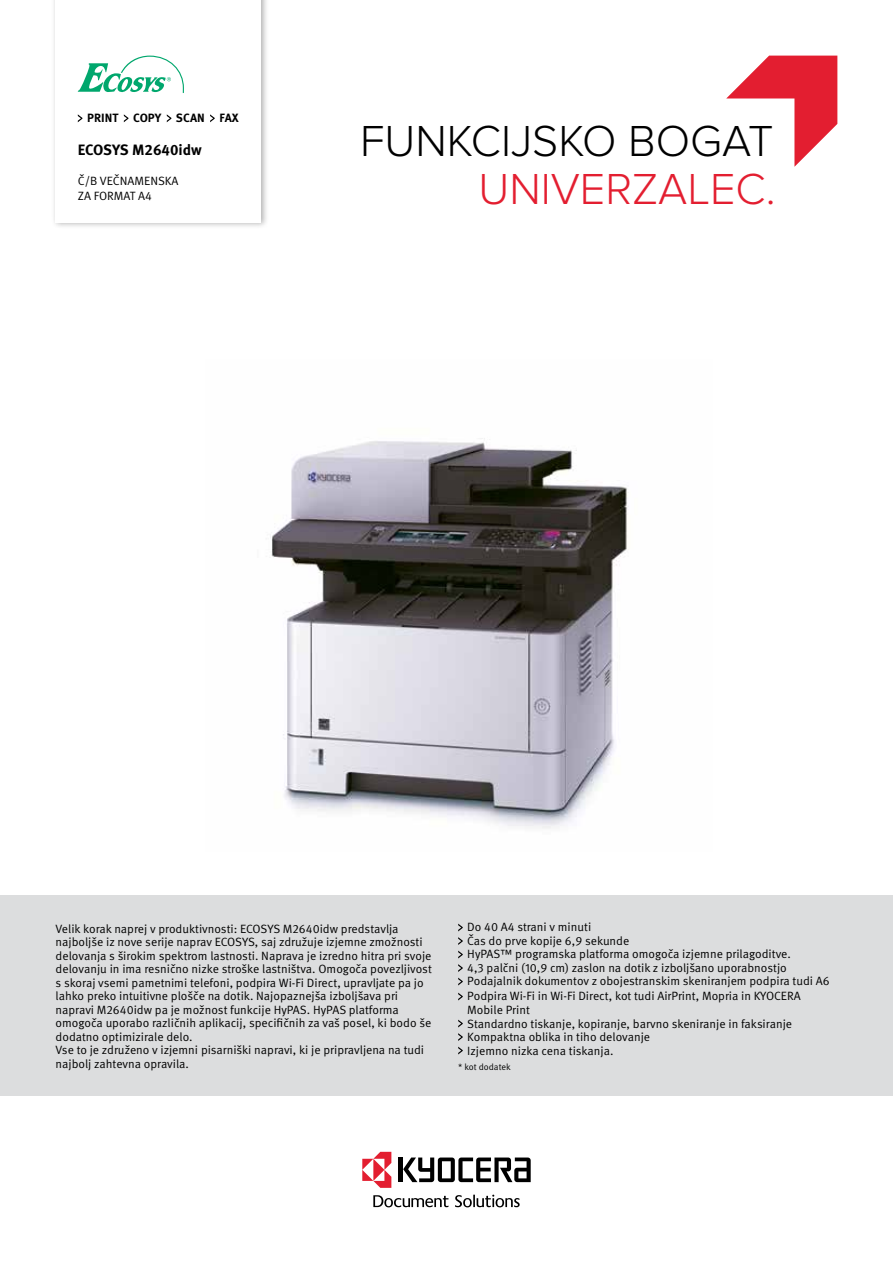
<style>
.page{position:relative;width:893px;height:1263px;background:#fff}
.page>*{position:absolute;margin:0;border:0;box-sizing:border-box;transform-origin:0 0}
.t1{font:300 45px "Proxima Nova";color:#000}
.t2{font:300 45px "Proxima Nova";color:#e31e30}
.t3{font:700 15px "Meta Pro";letter-spacing:-.005em;color:#000}
.t4{font:12px/13.5px "Meta Pro Norm";color:#000}
.t5{font:700 12px "Meta Pro";color:#000}
.t6{font:9px "Meta Pro Norm";color:#000}
</style>
<div class="page">
<img style="left:271px;top:438px;width:358px;height:391px">
<div style="left:0;top:896px;width:893px;height:200px;background:#dcddde"></div>
<div style="left:51px;top:0;width:217px;height:229px;background:#000;opacity:.3"></div>
<div style="left:56px;top:0;width:205px;height:223px;background:#fff"></div>
<hr style="left:399px;top:1157px;width:4px;height:25px;background:#000">
<svg style="left:403px;top:1157px;width:128px;height:25px"></svg>
<svg style="left:362px;top:1152px;width:29px;height:36px"></svg>
<svg style="left:455px;top:1195px;width:65px;height:12px"></svg>
<svg style="left:373px;top:1195px;width:75px;height:12px"></svg>
<svg style="left:78px;top:56px;width:106px;height:37px"></svg>
<svg style="left:726px;top:56px;width:111px;height:111px"></svg>
<svg style="left:458px;top:924px;width:5px;height:7px"></svg>
<svg style="left:458px;top:937px;width:5px;height:8px"></svg>
<svg style="left:458px;top:951px;width:5px;height:7px"></svg>
<svg style="left:458px;top:964px;width:5px;height:8px"></svg>
<svg style="left:458px;top:978px;width:5px;height:7px"></svg>
<svg style="left:458px;top:993px;width:5px;height:7px"></svg>
<svg style="left:458px;top:1020px;width:5px;height:7px"></svg>
<svg style="left:458px;top:1033px;width:5px;height:8px"></svg>
<svg style="left:458px;top:1047px;width:5px;height:7px"></svg>
<svg style="left:78px;top:114px;width:4px;height:8px"></svg>
<svg style="left:124px;top:114px;width:4px;height:8px"></svg>
<svg style="left:167px;top:114px;width:4px;height:8px"></svg>
<svg style="left:210px;top:114px;width:5px;height:8px"></svg>
<p class="t5" style="left:87px;top:109px;width:153px">PRINT COPY SCAN FAX</p>
<p class="t3" style="left:78px;top:138px;width:126px">ECOSYS M2640idw</p>
<p class="t4" style="left:78px;top:173px;width:102px;line-height:15px">Č/B VEČNAMENSKA<br>ZA FORMAT A4</p>
<h1 class="t1" style="left:360px;top:115px;width:415px">FUNKCIJSKO BOGAT</h1>
<h1 class="t2" style="left:478px;top:163px;width:298px">UNIVERZALEC.</h1>
<p class="t4" style="left:56px;top:921px;width:378px">Velik korak naprej v produktivnosti: ECOSYS M2640idw predstavlja najboljše iz nove serije naprav ECOSYS, saj združuje izjemne zmožnosti delovanja s širokim spektrom lastnosti. Naprava je izredno hitra pri svoje delovanju in ima resnično nizke stroške lastništva. Omogoča povezljivost s skoraj vsemi pametnimi telefoni, podpira Wi-Fi Direct, upravljate pa jo lahko preko intuitivne plošče na dotik. Najopaznejša izboljšava pri napravi M2640idw pa je možnost funkcije HyPAS. HyPAS platforma omogoča uporabo različnih aplikacij, specifičnih za vaš posel, ki bodo še dodatno optimizirale delo.<br>Vse to je združeno v izjemni pisarniški napravi, ki je pripravljena na tudi najbolj zahtevna opravila.</p>
<p class="t4" style="left:467px;top:920px;width:364px">Do 40 A4 strani v minuti<br>Čas do prve kopije 6,9 sekunde<br>HyPAS™ programska platforma omogoča izjemne prilagoditve.<br>4,3 palčni (10,9 cm) zaslon na dotik z izboljšano uporabnostjo Podajalnik dokumentov z obojestranskim skeniranjem podpira tudi A6</p>
<p class="t4" style="left:467px;top:989px;width:335px">Podpira Wi-Fi in Wi-Fi Direct, kot tudi AirPrint, Mopria in KYOCERA Mobile Print<br>Standardno tiskanje, kopiranje, barvno skeniranje in faksiranje Kompaktna oblika in tiho delovanje<br>Izjemno nizka cena tiskanja.</p>
<p class="t6" style="left:458px;top:1059px;width:54px">* kot dodatek</p>
</div>
